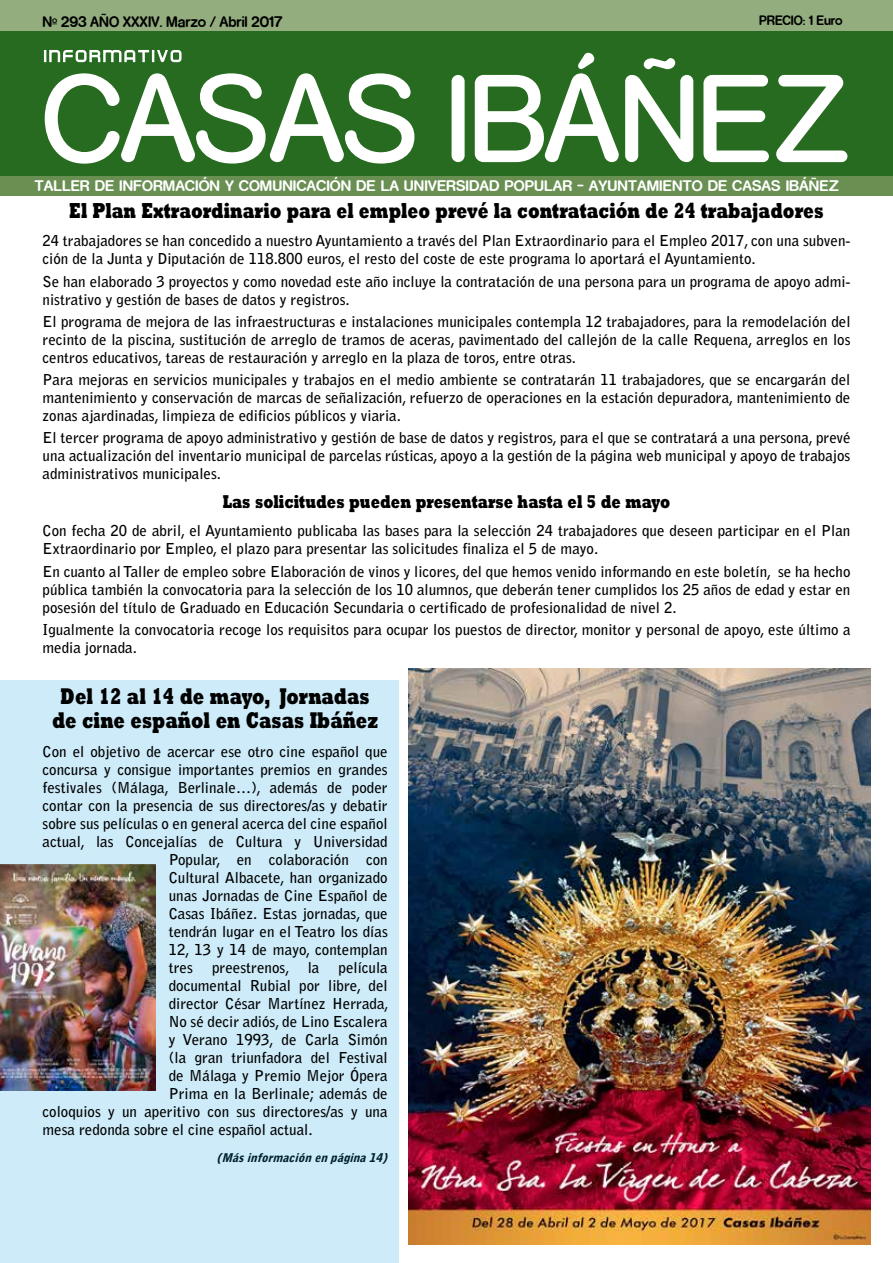
<style>
.page{position:relative;width:893px;height:1263px;background:#fff}
.page>*{position:absolute;margin:0;border:0;box-sizing:border-box;transform-origin:0 0}
.t1{font:800 23.1px/24px "Rockwell";color:#000;text-align:center;scale:.71 1}
.t2{font:800 22.05px "Rockwell";color:#000;scale:.71 1}
.t3{font:800 18.9px "Rockwell";color:#000;scale:.71 1}
.t4{font:700 15px/18px "Bell Gothic Std";color:#000}
.t5{font:700 13.5px "Rocko FLF";color:#fff;scale:1.07 1}
.t6{font:700 13.5px "Rocko FLF";color:#000}
.t7{font:italic 900 12px "Bell Gothic Std";color:#000}
.t8{font:700 12px "Rocko FLF";color:#000}
</style>
<div class="page">
<div style="left:0;top:681px;width:399px;height:582px;background:#cdebf8"></div>
<div style="left:0;top:0;width:893px;height:43px;background:#93ad7e"></div>
<div style="left:0;top:31px;width:893px;height:145px;background:#266b1f"></div>
<svg style="left:44px;top:50px;width:138px;height:12px"></svg>
<div style="left:0;top:176px;width:893px;height:19px;background:#699052"></div>
<svg style="left:45px;top:53px;width:802px;height:111px"></svg>
<img style="left:0;top:865px;width:156px;height:225px">
<img style="left:408px;top:669px;width:462px;height:575px">
<p class="t6" style="left:43px;top:13px;width:241px">Nº 293 AÑO XXXIV. Marzo / Abril 2017</p>
<p class="t8" style="left:759px;top:13px;width:85px">PRECIO: 1 Euro</p>
<p class="t5" style="left:34px;top:177px;width:754px">TALLER DE INFORMACIÓN Y COMUNICACIÓN DE LA UNIVERSIDAD POPULAR - AYUNTAMIENTO DE CASAS IBÁÑEZ</p>
<h2 class="t2" style="left:69px;top:196px;width:1064px">El Plan Extraordinario para el empleo prevé la contratación de 24 trabajadores</h2>
<p class="t4" style="left:43px;top:232px;width:809px">24 trabajadores se han concedido a nuestro Ayuntamiento a través del Plan Extraordinario para el Empleo 2017, con una subven&shy;ción de la Junta y Diputación de 118.800 euros, el resto del coste de este programa lo aportará el Ayuntamiento.</p>
<p class="t4" style="left:43px;top:272px;width:809px">Se han elaborado 3 proyectos y como novedad este año incluye la contratación de una persona para un programa de apoyo admi&shy;nistrativo y gestión de bases de datos y registros.</p>
<p class="t4" style="left:43px;top:312px;width:809px;text-align:justify">El programa de mejora de las infraestructuras e instalaciones municipales contempla 12 trabajadores, para la remodelación del recinto de la piscina, sustitución de arreglo de tramos de aceras, pavimentado del callejón de la calle Requena, arreglos en los centros educativos, tareas de restauración y arreglo en la plaza de toros, entre otras.</p>
<p class="t4" style="left:43px;top:371px;width:809px;text-align:justify">Para mejoras en servicios municipales y trabajos en el medio ambiente se contratarán 11 trabajadores, que se encargarán del mantenimiento y conservación de marcas de señalización, refuerzo de operaciones en la estación depuradora, mantenimiento de zonas ajardinadas, limpieza de edificios públicos y viaria.</p>
<p class="t4" style="left:43px;top:429px;width:809px;text-align:justify">El tercer programa de apoyo administrativo y gestión de base de datos y registros, para el que se contratará a una persona, prevé una actualización del inventario municipal de parcelas rústicas, apoyo a la gestión de la página web municipal y apoyo de trabajos administrativos municipales.</p>
<p class="t3" style="left:223px;top:489px;width:632px">Las solicitudes pueden presentarse hasta el 5 de mayo</p>
<p class="t4" style="left:43px;top:522px;width:809px">Con fecha 20 de abril, el Ayuntamiento publicaba las bases para la selección 24 trabajadores que deseen participar en el Plan<br>Extraordinario por Empleo, el plazo para presentar las solicitudes finaliza el 5 de mayo.</p>
<p class="t4" style="left:43px;top:562px;width:809px;text-align:justify">En cuanto al Taller de empleo sobre Elaboración de vinos y licores, del que hemos venido informando en este boletín, se ha hecho pública también la convocatoria para la selección de los 10 alumnos, que deberán tener cumplidos los 25 años de edad y estar en posesión del título de Graduado en Educación Secundaria o certificado de profesionalidad de nivel 2.</p>
<p class="t4" style="left:43px;top:620px;width:809px">Igualmente la convocatoria recoge los requisitos para ocupar los puestos de director, monitor y personal de apoyo, este último a media jornada.</p>
<h1 class="t1" style="left:52px;top:684px;width:461px">Del 12 al 14 de mayo, Jornadas de cine español en Casas Ibáñez</h1>
<p class="t4" style="left:43px;top:742px;width:347px">Con el objetivo de acercar ese otro cine español que</p>
<p class="t4" style="left:43px;top:760px;width:347px">concursa y consigue importantes premios en grandes</p>
<p class="t4" style="left:43px;top:778px;width:347px">festivales (Málaga, Berlinale…), además de poder</p>
<p class="t4" style="left:43px;top:796px;width:347px">contar con la presencia de sus directores/as y debatir</p>
<p class="t4" style="left:43px;top:814px;width:347px">sobre sus películas o en general acerca del cine español</p>
<p class="t4" style="left:43px;top:832px;width:347px">actual, las Concejalías de Cultura y Universidad</p>
<p class="t4" style="left:169px;top:850px;width:221px">Popular, en colaboración con</p>
<p class="t4" style="left:169px;top:868px;width:221px">Cultural Albacete, han organizado</p>
<p class="t4" style="left:169px;top:886px;width:221px">unas Jornadas de Cine Español de</p>
<p class="t4" style="left:169px;top:904px;width:221px">Casas Ibáñez. Estas jornadas, que</p>
<p class="t4" style="left:169px;top:922px;width:221px">tendrán lugar en el Teatro los días</p>
<p class="t4" style="left:169px;top:940px;width:221px">12, 13 y 14 de mayo, contemplan</p>
<p class="t4" style="left:169px;top:958px;width:26px">tres</p>
<p class="t4" style="left:212px;top:958px;width:109px">preestrenos, la</p>
<p class="t4" style="left:339px;top:958px;width:51px">película</p>
<p class="t4" style="left:169px;top:976px;width:221px">documental Rubial por libre, del</p>
<p class="t4" style="left:169px;top:994px;width:221px">director César Martínez Herrada,</p>
<p class="t4" style="left:169px;top:1012px;width:221px">No sé decir adiós, de Lino Escalera</p>
<p class="t4" style="left:169px;top:1030px;width:221px">y Verano 1993, de Carla Simón</p>
<p class="t4" style="left:169px;top:1048px;width:221px">(la gran triunfadora del Festival</p>
<p class="t4" style="left:169px;top:1066px;width:221px">de Málaga y Premio Mejor Ópera</p>
<p class="t4" style="left:169px;top:1084px;width:221px">Prima en la Berlinale; además de</p>
<p class="t4" style="left:43px;top:1102px;width:347px">coloquios y un aperitivo con sus directores/as y una</p>
<p class="t4" style="left:43px;top:1120px;width:272px">mesa redonda sobre el cine español actual.</p>
<p class="t7" style="left:217px;top:1151px;width:175px">(Másinformaciónenpágina14)</p>
</div>
